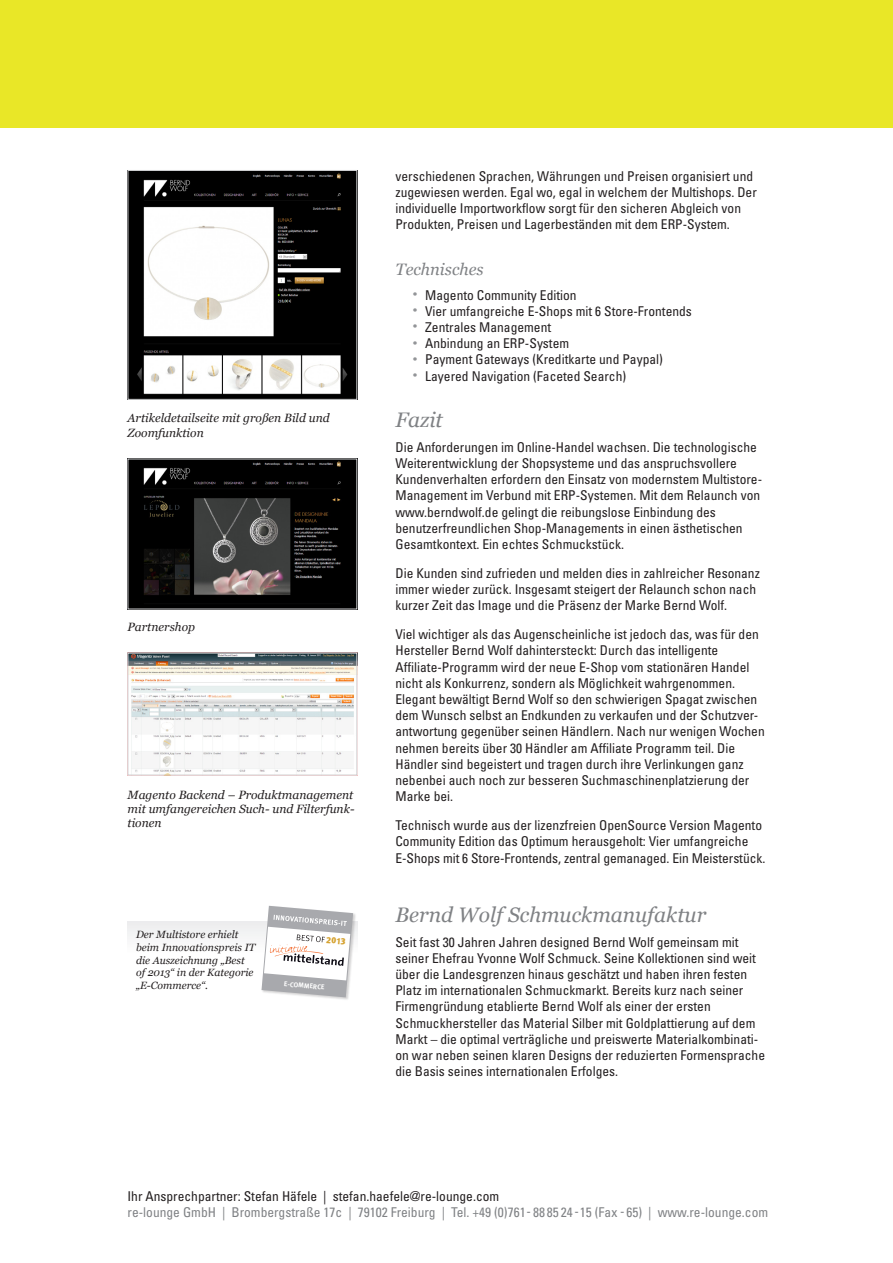
<style>
.page{position:relative;width:893px;height:1263px;background:#fff}
.page>*{position:absolute;margin:0;border:0;box-sizing:border-box;transform-origin:0 0}
.Überschrift_2_Ano{font:italic 21px "Georgia";color:#808285}
.Überschrift_3{font:italic 16.5px "Georgia";color:#808285}
.Fließtext{font:condensed 13.5px/16.2px "Univers";color:#231f20}
.Fließtext_Bullets{font:condensed 13.5px "Univers";color:#231f20}
.Fußzeile{font:condensed 13.5px "Univers";color:#808285}
.Fußzeile-2{font:condensed 13.5px "Univers";color:#231f20}
.Bildunterschrift{font:italic 12px/14.4px "Georgia";color:#231f20}
.Bildunterschrift-2{font:italic 10.5px/12.6px "Georgia";color:#231f20}
.t1{font:900 8.85px "Meta Pro";color:#d5a230}
.t2{font:700 6.9px "Meta Pro";color:#fff}
.s1{font-family:"Georgia";font-stretch:normal;color:#939598}
</style>
<div class="page">
<div style="left:0;top:0;width:893px;height:128px;background:#e9e727"></div>
<img style="left:130px;top:172px;width:225px;height:226px">
<div style="left:128px;top:170px;width:229px;height:230px;border:1px solid #d1d2d4"></div>
<img style="left:130px;top:461px;width:225px;height:146px">
<img style="left:130px;top:655px;width:225px;height:118px">
<div style="left:128px;top:653px;width:229px;height:122px;border:1px solid #d1d2d4"></div>
<div style="left:128px;top:922px;width:229px;height:106px;background:linear-gradient(to right,#fbfbfc,#fff)"></div>
<div style="left:261px;top:905px;width:96px;height:96px;background:#231f20;opacity:.2"></div>
<svg style="left:261px;top:906px;width:92px;height:91px"></svg>
<p class="Bildunterschrift" style="left:128px;top:411px;width:204px">Artikeldetailseite mit großen Bild und<br>Zoomfunktion</p>
<p class="Bildunterschrift" style="left:128px;top:620px;width:69px">Partnershop</p>
<p class="Bildunterschrift" style="left:128px;top:787px;width:228px;text-align:justify">Magento Backend – Produktmanagement mit umfangereichen Such- und Filterfunk&shy;tionen</p>
<p class="Bildunterschrift-2" style="left:136px;top:928px;width:121px">Der Multistore erhielt beim Innovationspreis IT die Auszeichnung „Best of 2013“ in der Kategorie „E-Commerce“.</p>
<p class="t1" style="left:327px;top:934px;width:21px;rotate:5deg">2013</p>
<p class="t2" style="left:285px;top:979px;width:42px;rotate:5deg">E-COMMERCE</p>
<p class="Fließtext" style="left:395px;top:168px;width:363px">verschiedenen Sprachen, Währungen und Preisen organisiert und zugewiesen werden. Egal wo, egal in welchem der Multishops. Der individuelle Importworkflow sorgt für den sicheren Abgleich von Produkten, Preisen und Lagerbeständen mit dem ERP-System.</p>
<p class="Überschrift_3" style="left:395px;top:259px;width:90px">Technisches</p>
<p class="Fließtext_Bullets" style="left:412px;top:286px;width:166px"><span class="s1">•</span> Magento Community Edition</p>
<p class="Fließtext_Bullets" style="left:412px;top:302px;width:281px"><span class="s1">•</span> Vier umfangreiche E-Shops mit 6 Store-Frontends</p>
<p class="Fließtext_Bullets" style="left:412px;top:319px;width:140px"><span class="s1">•</span> Zentrales Management</p>
<p class="Fließtext_Bullets" style="left:412px;top:335px;width:158px"><span class="s1">•</span> Anbindung an ERP-System</p>
<p class="Fließtext_Bullets" style="left:412px;top:351px;width:252px"><span class="s1">•</span> Payment Gateways (Kreditkarte und Paypal)</p>
<p class="Fließtext_Bullets" style="left:412px;top:367px;width:215px"><span class="s1">•</span> Layered Navigation (Faceted Search)</p>
<p class="Überschrift_2_Ano" style="left:395px;top:406px;width:49px">Fazit</p>
<p class="Fließtext" style="left:395px;top:439px;width:368px">Die Anforderungen im Online-Handel wachsen. Die technologische Weiterentwicklung der Shopsysteme und das anspruchsvollere Kundenverhalten erfordern den Einsatz von modernstem Multistore-Management im Verbund mit ERP-Systemen. Mit dem Relaunch von www.berndwolf.de gelingt die reibungslose Einbindung des benutzerfreundlichen Shop-Managements in einen ästhetischen Gesamtkontext. Ein echtes Schmuckstück.</p>
<p class="Fließtext" style="left:395px;top:565px;width:366px">Die Kunden sind zufrieden und melden dies in zahlreicher Resonanz immer wieder zurück. Insgesamt steigert der Relaunch schon nach kurzer Zeit das Image und die Präsenz der Marke Bernd Wolf.</p>
<p class="Fließtext" style="left:395px;top:626px;width:371px">Viel wichtiger als das Augenscheinliche ist jedoch das, was für den Hersteller Bernd Wolf dahintersteckt: Durch das intelligente Affiliate-Programm wird der neue E-Shop vom stationären Handel nicht als Konkurrenz, sondern als Möglichkeit wahrgenommen.<br>Elegant bewältigt Bernd Wolf so den schwierigen Spagat zwischen dem Wunsch selbst an Endkunden zu verkaufen und der Schutzver&shy;antwortung gegenüber seinen Händlern. Nach nur wenigen Wochen nehmen bereits über 30 Händler am Affiliate Programm teil. Die Händler sind begeistert und tragen durch ihre Verlinkungen ganz nebenbei auch noch zur besseren Suchmaschinenplatzierung der Marke bei.</p>
<p class="Fließtext" style="left:395px;top:817px;width:371px">Technisch wurde aus der lizenzfreien OpenSource Version Magento<br>Community Edition das Optimum herausgeholt: Vier umfangreiche<br>E-Shops mit 6 Store-Frontends, zentral gemanaged. Ein Meisterstück.</p>
<p class="Überschrift_2_Ano" style="left:395px;top:901px;width:312px">Bernd Wolf Schmuckmanufaktur</p>
<p class="Fließtext" style="left:395px;top:933px;width:371px">Seit fast 30 Jahren Jahren designed Bernd Wolf gemeinsam mit seiner Ehefrau Yvonne Wolf Schmuck. Seine Kollektionen sind weit über die Landesgrenzen hinaus geschätzt und haben ihren festen Platz im internationalen Schmuckmarkt. Bereits kurz nach seiner Firmengründung etablierte Bernd Wolf als einer der ersten Schmuckhersteller das Material Silber mit Goldplattierung auf dem Markt – die optimal verträgliche und preiswerte Materialkombinati&shy;on war neben seinen klaren Designs der reduzierten Formensprache die Basis seines internationalen Erfolges.</p>
<p class="Fußzeile-2" style="left:128px;top:1187px;width:373px">Ihr Ansprechpartner: Stefan Häfele | stefan.haefele@re-lounge.com</p>
<p class="Fußzeile" style="left:128px;top:1204px;width:642px">re-lounge GmbH | Brombergstraße 17c | 79102 Freiburg | Tel. +49 (0)761- 88 85 24 -15 (Fax - 65) | www.re-lounge.com</p>
</div>
